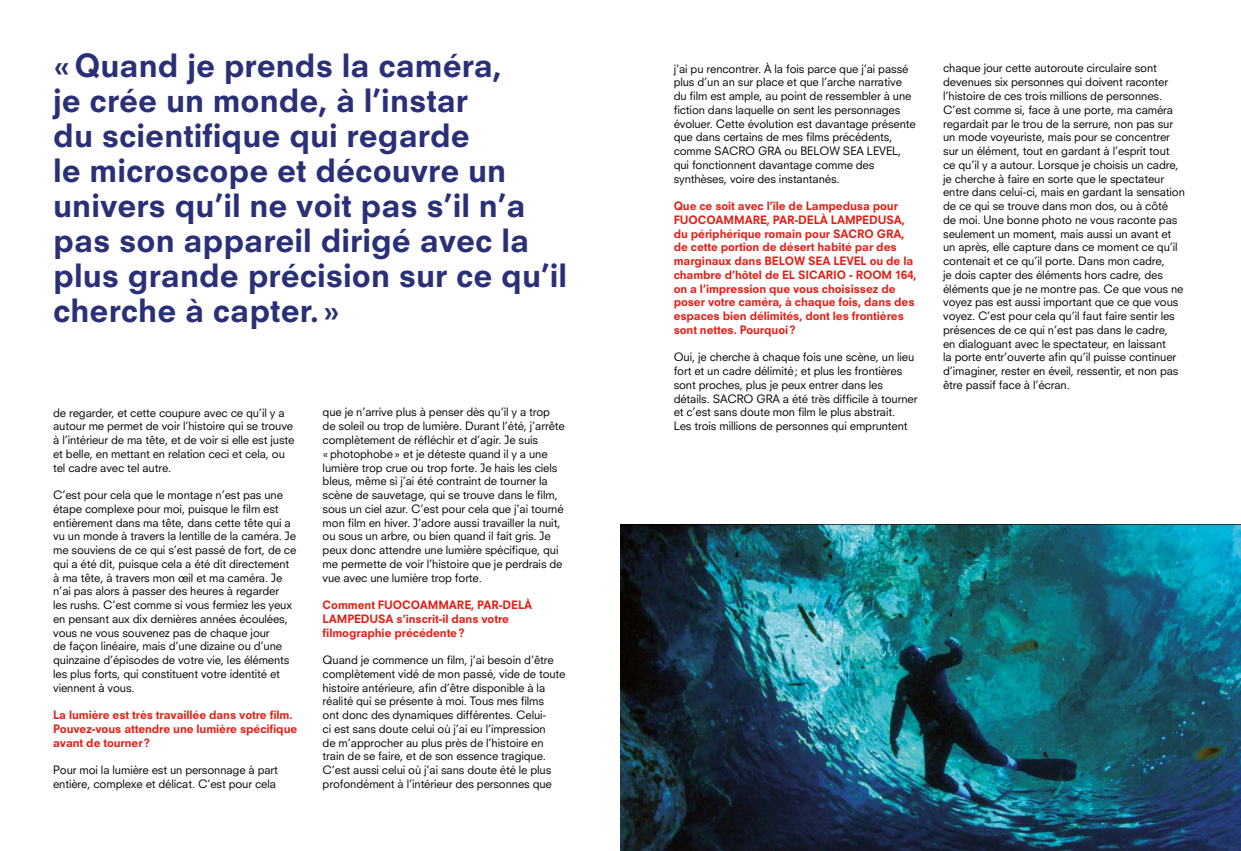
<style>
.page{position:relative;width:1241px;height:851px;background:#fff}
.page>*{position:absolute;margin:0;border:0;box-sizing:border-box;transform-origin:0 0}
.t1{font:800 31.25px/35px "Neuzeit SLT Std";color:#2a3077}
.t2{font:11.25px/13.8px "Neuzeit SLT Std";letter-spacing:-.01em;color:#000}
.t3{font:800 11.25px/13.8px "Neuzeit SLT Std";letter-spacing:-.01em;color:#e21f15}
</style>
<div class="page">
<img style="left:620px;top:524px;width:620px;height:326px">
<h1 class="t1" style="left:53px;top:47px;width:515px">«Quand je prends la caméra,<br>je crée un monde, à l’instar<br>du scientifique qui regarde<br>le microscope et découvre un univers qu’il ne voit pas s’il n’a pas son appareil dirigé avec la plus grande précision sur ce qu’il cherche à capter.»</h1>
<p class="t2" style="left:673px;top:61px;width:243px">j’ai pu rencontrer. À la fois parce que j’ai passé plus d’un an sur place et que l’arche narrative du film est ample, au point de ressembler à une fiction dans laquelle on sent les personnages évoluer. Cette évolution est davantage présente que dans certains de mes films précédents, comme SACRO GRA ou BELOW SEA LEVEL, qui fonctionnent davantage comme des synthèses, voire des instantanés.</p>
<p class="t3" style="left:673px;top:199px;width:244px">Que ce soit avec l’île de Lampedusa pour FUOCOAMMARE, PAR-DELÀ LAMPEDUSA, du périphérique romain pour SACRO GRA, de cette portion de désert habité par des marginaux dans BELOW SEA LEVEL ou de la chambre d’hôtel de EL SICARIO - ROOM 164, on a l’impression que vous choisissez de poser votre caméra, à chaque fois, dans des espaces bien délimités, dont les frontières sont nettes. Pourquoi?</p>
<p class="t2" style="left:673px;top:350px;width:245px">Oui, je cherche à chaque fois une scène, un lieu fort et un cadre délimité; et plus les frontières sont proches, plus je peux entrer dans les détails. SACRO GRA a été très difficile à tourner et c’est sans doute mon film le plus abstrait.<br>Les trois millions de personnes qui empruntent</p>
<p class="t2" style="left:322px;top:405px;width:243px">que je n’arrive plus à penser dès qu’il y a trop de soleil ou trop de lumière. Durant l’été, j’arrête complètement de réfléchir et d’agir. Je suis «photophobe» et je déteste quand il y a une lumière trop crue ou trop forte. Je hais les ciels bleus, même si j’ai été contraint de tourner la scène de sauvetage, qui se trouve dans le film, sous un ciel azur. C’est pour cela que j’ai tourné mon film en hiver. J’adore aussi travailler la nuit, ou sous un arbre, ou bien quand il fait gris. Je peux donc attendre une lumière spécifique, qui me permette de voir l’histoire que je perdrais de vue avec une lumière trop forte.</p>
<p class="t3" style="left:322px;top:598px;width:211px">Comment FUOCOAMMARE, PAR-DELÀ<br>LAMPEDUSA s’inscrit-il dans votre filmographie précédente?</p>
<p class="t2" style="left:322px;top:653px;width:244px">Quand je commence un film, j’ai besoin d’être complètement vidé de mon passé, vide de toute histoire antérieure, afin d’être disponible à la réalité qui se présente à moi. Tous mes films<br>ont donc des dynamiques différentes. Celui-<br>ci est sans doute celui où j’ai eu l’impression<br>de m’approcher au plus près de l’histoire en train de se faire, et de son essence tragique.<br>C’est aussi celui où j’ai sans doute été le plus profondément à l’intérieur des personnes que</p>
<p class="t2" style="left:53px;top:405px;width:243px">de regarder, et cette coupure avec ce qu’il y a autour me permet de voir l’histoire qui se trouve à l’intérieur de ma tête, et de voir si elle est juste et belle, en mettant en relation ceci et cela, ou tel cadre avec tel autre.</p>
<p class="t2" style="left:53px;top:488px;width:244px">C’est pour cela que le montage n’est pas une étape complexe pour moi, puisque le film est entièrement dans ma tête, dans cette tête qui a vu un monde à travers la lentille de la caméra. Je me souviens de ce qui s’est passé de fort, de ce qui a été dit, puisque cela a été dit directement à ma tête, à travers mon œil et ma caméra. Je n’ai pas alors à passer des heures à regarder<br>les rushs. C’est comme si vous fermiez les yeux en pensant aux dix dernières années écoulées, vous ne vous souvenez pas de chaque jour<br>de façon linéaire, mais d’une dizaine ou d’une quinzaine d’épisodes de votre vie, les éléments les plus forts, qui constituent votre identité et viennent à vous.</p>
<p class="t3" style="left:53px;top:708px;width:245px">La lumière est très travaillée dans votre film.<br>Pouvez-vous attendre une lumière spécifique avant de tourner?</p>
<p class="t2" style="left:53px;top:763px;width:226px">Pour moi la lumière est un personnage à part entière, complexe et délicat. C’est pour cela</p>
<p class="t2" style="left:943px;top:61px;width:243px">chaque jour cette autoroute circulaire sont devenues six personnes qui doivent raconter l’histoire de ces trois millions de personnes.<br>C’est comme si, face à une porte, ma caméra regardait par le trou de la serrure, non pas sur un mode voyeuriste, mais pour se concentrer sur un élément, tout en gardant à l’esprit tout<br>ce qu’il y a autour. Lorsque je choisis un cadre, je cherche à faire en sorte que le spectateur entre dans celui-ci, mais en gardant la sensation de ce qui se trouve dans mon dos, ou à côté<br>de moi. Une bonne photo ne vous raconte pas seulement un moment, mais aussi un avant et un après, elle capture dans ce moment ce qu’il contenait et ce qu’il porte. Dans mon cadre,<br>je dois capter des éléments hors cadre, des éléments que je ne montre pas. Ce que vous ne voyez pas est aussi important que ce que vous voyez. C’est pour cela qu’il faut faire sentir les présences de ce qui n’est pas dans le cadre,<br>en dialoguant avec le spectateur, en laissant<br>la porte entr’ouverte afin qu’il puisse continuer d’imaginer, rester en éveil, ressentir, et non pas être passif face à l’écran.</p>
</div>
